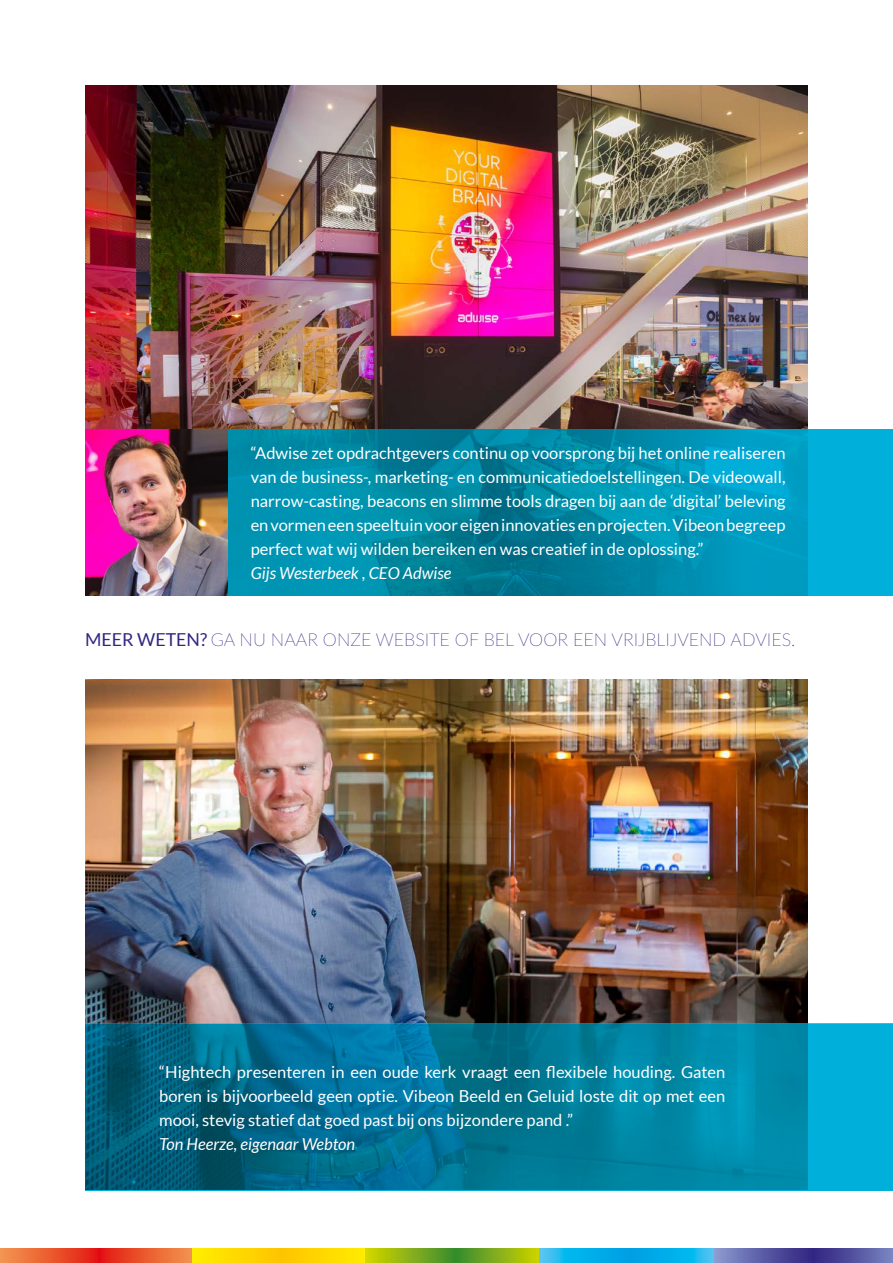
<style>
.page{position:relative;width:893px;height:1263px;background:#fff}
.page>*{position:absolute;margin:0;border:0;box-sizing:border-box;transform-origin:0 0}
.t1{font:100 17.85px "Lato";color:#312783}
.t2{font:16.5px/24px "Lato";color:#fff;text-align:justify}
.t3{font:italic 16.5px "Lato";color:#fff}
.s1{font-weight:400}
</style>
<div class="page">
<img style="left:85px;top:85px;width:723px;height:344px">
<img style="left:85px;top:680px;width:723px;height:344px">
<svg style="left:85px;top:1024px;width:808px;height:166px;background:#007a9b"></svg>
<svg style="left:192px;top:1248px;width:174px;height:15px;background:#fed800"></svg>
<svg style="left:366px;top:1248px;width:174px;height:15px;background:#84af19"></svg>
<svg style="left:540px;top:1248px;width:174px;height:15px;background:#0eb1ea"></svg>
<svg style="left:714px;top:1248px;width:179px;height:15px;background:#5859a3"></svg>
<svg style="left:0;top:1248px;width:192px;height:15px;background:#ea5830"></svg>
<svg style="left:228px;top:429px;width:665px;height:166px;background:#0091b1"></svg>
<img style="left:85px;top:429px;width:143px;height:166px">
<p class="t2" style="left:251px;top:440px;width:536px">“Adwise zet opdrachtgevers continu op voorsprong bij het online realiseren van de business-, marketing- en communicatiedoelstellingen. De videowall, narrow-casting, beacons en slimme tools dragen bij aan de ‘digital’ beleving en vormen een speeltuin voor eigen innovaties en projecten. Vibeon begreep perfect wat wij wilden bereiken en was creatief in de oplossing.”</p>
<p class="t3" style="left:251px;top:563px;width:202px">Gijs Westerbeek , CEO Adwise</p>
<p class="t1" style="left:85px;top:627px;width:712px"><span class="s1">MEER WETEN?</span> GA NU NAAR ONZE WEBSITE OF BEL VOOR EEN VRIJBLIJVEND ADVIES.</p>
<p class="t2" style="left:159px;top:1060px;width:568px">“Hightech presenteren in een oude kerk vraagt een flexibele houding. Gaten boren is bijvoorbeeld geen optie. Vibeon Beeld en Geluid loste dit op met een mooi, stevig statief dat goed past bij ons bijzondere pand .”</p>
<p class="t3" style="left:159px;top:1135px;width:198px">Ton Heerze, eigenaar Webton</p>
</div>
